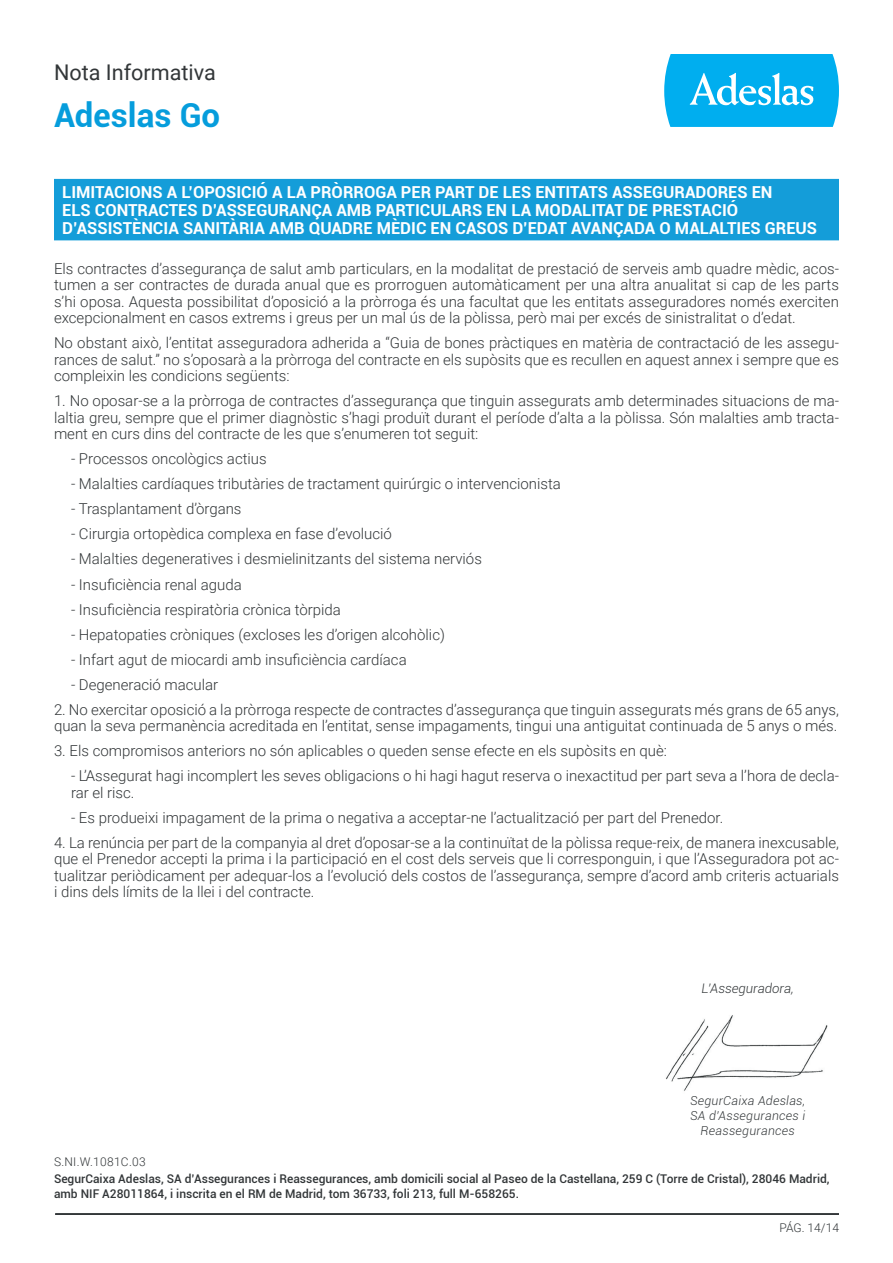
<style>
.page{position:relative;width:893px;height:1263px;background:#fff}
.page>*{position:absolute;margin:0;border:0;box-sizing:border-box;transform-origin:0 0}
.t1{font:700 33px "Roboto";color:#069ddc}
.t2{font:21.6px "Roboto";color:#323638}
.t3{font:700 16.5px/18px "Roboto";color:#fff}
.t4{font:300 15px/16.5px "Roboto";color:#323638;text-align:justify}
.t5{font:italic 300 13.2px "Roboto";color:#323638}
.t6{font:italic 300 12.3px/14.9px "Roboto";letter-spacing:.02em;color:#323638;text-align:center}
.t7{font:500 12px/15px "Roboto";color:#323638}
.t8{font:300 12px "Roboto";letter-spacing:.02em;color:#323638}
</style>
<div class="page">
<svg style="left:664px;top:54px;width:175px;height:73px;background:#1fb7f0"></svg>
<div style="left:54px;top:179px;width:785px;height:25px;background:#149dd9"></div>
<div style="left:54px;top:197px;width:785px;height:25px;background:#149dd9"></div>
<div style="left:54px;top:215px;width:785px;height:25px;background:#149dd9"></div>
<hr style="left:55px;top:1213px;width:784px;height:2px;background:#323638">
<img style="left:666px;top:1015px;width:162px;height:76px">
<h2 class="t2" style="left:54px;top:57px;width:163px">Nota Informativa</h2>
<h1 class="t1" style="left:54px;top:92px;width:168px">Adeslas Go</h1>
<p class="t3" style="left:62px;top:182px;width:756px">LIMITACIONS A L’OPOSICIÓ A LA PRÒRROGA PER PART DE LES ENTITATS ASSEGURADORES EN<br>ELS CONTRACTES D’ASSEGURANÇA AMB PARTICULARS EN LA MODALITAT DE PRESTACIÓ<br>D’ASSISTÈNCIA SANITÀRIA AMB QUADRE MÈDIC EN CASOS D’EDAT AVANÇADA O MALALTIES GREUS</p>
<p class="t4" style="left:54px;top:260px;width:786px">Els contractes d’assegurança de salut amb particulars, en la modalitat de prestació de serveis amb quadre mèdic, acos&shy;tumen a ser contractes de durada anual que es prorroguen automàticament per una altra anualitat si cap de les parts s’hi oposa. Aquesta possibilitat d’oposició a la pròrroga és una facultat que les entitats asseguradores només exerciten excepcionalment en casos extrems i greus per un mal ús de la pòlissa, però mai per excés de sinistralitat o d’edat.</p>
<p class="t4" style="left:54px;top:334px;width:786px">No obstant això, l’entitat asseguradora adherida a “Guia de bones pràctiques en matèria de contractació de les assegu&shy;rances de salut.” no s’oposarà a la pròrroga del contracte en els supòsits que es recullen en aquest annex i sempre que es compleixin les condicions següents:</p>
<p class="t4" style="left:54px;top:392px;width:786px">1. No oposar-se a la pròrroga de contractes d’assegurança que tinguin assegurats amb determinades situacions de ma&shy;laltia greu, sempre que el primer diagnòstic s’hagi produït durant el període d’alta a la pòlissa. Són malalties amb tracta&shy;ment en curs dins del contracte de les que s’enumeren tot seguit:</p>
<p class="t4" style="left:71px;top:450px;width:197px">- Processos oncològics actius</p>
<p class="t4" style="left:71px;top:475px;width:491px">- Malalties cardíaques tributàries de tractament quirúrgic o intervencionista</p>
<p class="t4" style="left:71px;top:500px;width:172px">- Trasplantament d’òrgans</p>
<p class="t4" style="left:71px;top:525px;width:322px">- Cirurgia ortopèdica complexa en fase d’evolució</p>
<p class="t4" style="left:71px;top:550px;width:412px">- Malalties degeneratives i desmielinitzants del sistema nerviós</p>
<p class="t4" style="left:71px;top:575px;width:172px">- Insuficiència renal aguda</p>
<p class="t4" style="left:71px;top:600px;width:271px">- Insuficiència respiratòria crònica tòrpida</p>
<p class="t4" style="left:71px;top:625px;width:375px">- Hepatopaties cròniques (excloses les d’origen alcohòlic)</p>
<p class="t4" style="left:71px;top:650px;width:337px">- Infart agut de miocardi amb insuficiència cardíaca</p>
<p class="t4" style="left:71px;top:675px;width:149px">- Degeneració macular</p>
<p class="t4" style="left:54px;top:700px;width:786px">2. No exercitar oposició a la pròrroga respecte de contractes d’assegurança que tinguin assegurats més grans de 65 anys, quan la seva permanència acreditada en l’entitat, sense impagaments, tingui una antiguitat continuada de 5 anys o més.</p>
<p class="t4" style="left:54px;top:742px;width:615px">3. Els compromisos anteriors no són aplicables o queden sense efecte en els supòsits en què:</p>
<p class="t4" style="left:71px;top:767px;width:769px">- L’Assegurat hagi incomplert les seves obligacions o hi hagi hagut reserva o inexactitud per part seva a l’hora de decla&shy;rar el risc.</p>
<p class="t4" style="left:71px;top:808px;width:654px">- Es produeixi impagament de la prima o negativa a acceptar-ne l’actualització per part del Prenedor.</p>
<p class="t4" style="left:54px;top:833px;width:786px">4. La renúncia per part de la companyia al dret d’oposar-se a la continuïtat de la pòlissa reque-reix, de manera inexcusable, que el Prenedor accepti la prima i la participació en el cost dels serveis que li corresponguin, i que l’Asseguradora pot ac&shy;tualitzar periòdicament per adequar-los a l’evolució dels costos de l’assegurança, sempre d’acord amb criteris actuarials i dins dels límits de la llei i del contracte.</p>
<p class="t5" style="left:702px;top:979px;width:94px">L’Asseguradora,</p>
<p class="t6" style="left:690px;top:1093px;width:117px">SegurCaixa Adeslas,<br>SA d’Assegurances i<br>Reassegurances</p>
<p class="t8" style="left:54px;top:1153px;width:93px">S.NI.W.1081C.03</p>
<p class="t7" style="left:54px;top:1171px;width:777px">SegurCaixa Adeslas, SA d’Assegurances i Reassegurances, amb domicili social al Paseo de la Castellana, 259 C (Torre de Cristal), 28046 Madrid, amb NIF A28011864, i inscrita en el RM de Madrid, tom 36733, foli 213, full M-658265.</p>
<p class="t8" style="left:780px;top:1220px;width:61px">PÁG. 14/14</p>
</div>
